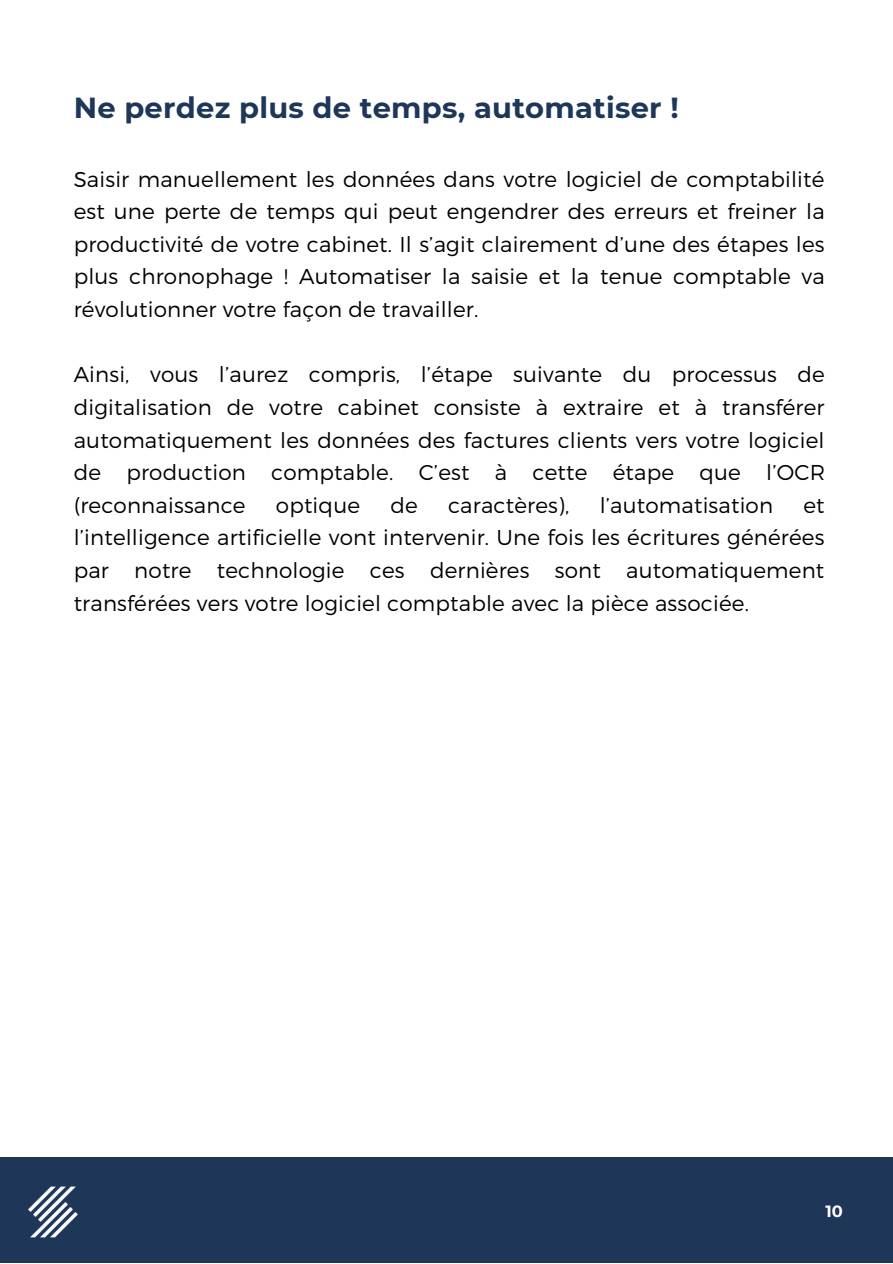
<style>
.page{position:relative;width:893px;height:1264px;background:#fff}
.page>*{position:absolute;margin:0;border:0;box-sizing:border-box;transform-origin:0 0}
.t1{font:700 28.95px "Montserrat";letter-spacing:.01em;color:#1e3758}
.t2{font:300 21.45px/32.5px "Montserrat";letter-spacing:.01em;color:#000;text-align:justify}
.t3{font:700 16.2px "Montserrat";color:#fff}
</style>
<div class="page">
<div style="left:0;top:1157px;width:892px;height:105px;background:#1e3758"></div>
<img style="left:28px;top:1186px;width:50px;height:52px">
<p class="t1" style="left:74px;top:90px;width:606px">Ne perdez plus de temps, automatiser !</p>
<p class="t2" style="left:74px;top:162px;width:752px">Saisir manuellement les données dans votre logiciel de comptabilité est une perte de temps qui peut engendrer des erreurs et freiner la productivité de votre cabinet. Il s’agit clairement d’une des étapes les plus chronophage ! Automatiser la saisie et la tenue comptable va révolutionner votre façon de travailler.</p>
<p class="t2" style="left:74px;top:357px;width:753px">Ainsi, vous l’aurez compris, l’étape suivante du processus de digitalisation de votre cabinet consiste à extraire et à transférer automatiquement les données des factures clients vers votre logiciel de production comptable. C’est à cette étape que l’OCR (reconnaissance</p>
<p class="t2" style="left:276px;top:488px;width:86px">optique</p>
<p class="t2" style="left:390px;top:488px;width:29px">de</p>
<p class="t2" style="left:448px;top:488px;width:123px">caractères),</p>
<p class="t2" style="left:599px;top:488px;width:175px">l’automatisation</p>
<p class="t2" style="left:74px;top:488px;width:752px;text-indent:729px">et l’intelligence artificielle vont intervenir. Une fois les écritures générées par notre technologie ces dernières sont automatiquement transférées vers votre logiciel comptable avec la pièce associée.</p>
<p class="t3" style="left:825px;top:1201px;width:19px">10</p>
</div>
